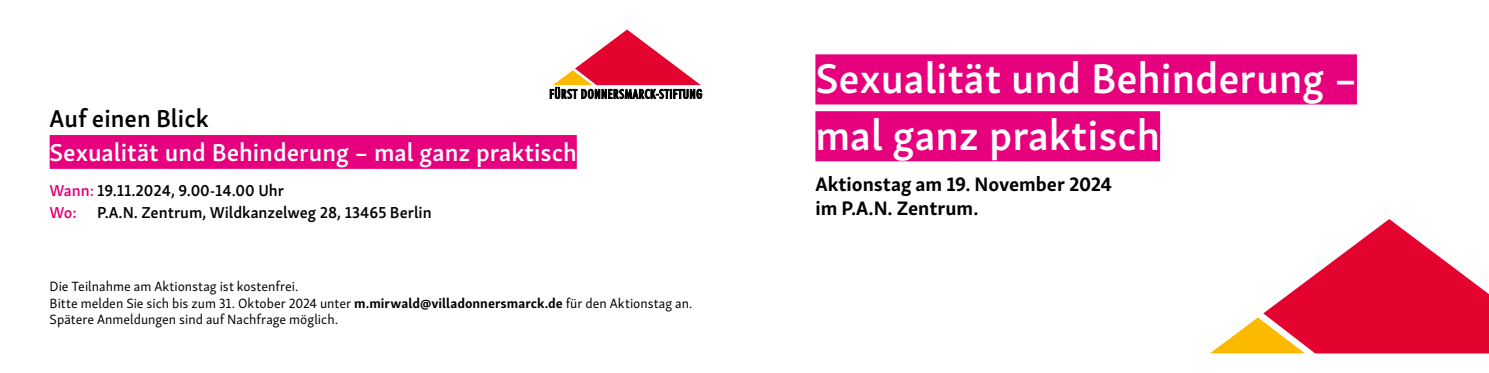
<style>
.page{position:relative;width:1489px;height:373px;background:#fff}
.page>*{position:absolute;margin:0;border:0;box-sizing:border-box;transform-origin:0 0}
.t1{font:600 42.5px/56.6px "Skolar Sans PE";color:#fff}
.t2{font:600 25px "Skolar Sans PE";color:#fff}
.t3{font:600 25px "Skolar Sans PE";color:#000}
.t4{font:700 20px/24px "Skolar Sans PE";color:#000}
.t5{font:600 16.25px/21.2px "Skolar Sans PE";color:#000}
.t6{font:13.75px/16.5px "Skolar Sans PE";color:#000}
.s1{color:#e6007d}
.s2{font-weight:700}
</style>
<div class="page">
<div style="left:50px;top:135px;width:527px;height:33px;background:#e6007d"></div>
<svg style="left:549px;top:29px;width:153px;height:70px"></svg>
<svg style="left:1210px;top:317px;width:130px;height:37px"></svg>
<svg style="left:1263px;top:219px;width:225px;height:134px;fill:#e4032e"></svg>
<div style="left:815px;top:54px;width:541px;height:50px;background:#e6007d"></div>
<div style="left:815px;top:111px;width:345px;height:50px;background:#e6007d"></div>
<h2 class="t3" style="left:50px;top:98px;width:161px">Auf einen Blick</h2>
<h2 class="t2" style="left:50px;top:132px;width:528px">Sexualität und Behinderung – mal ganz praktisch</h2>
<p class="t5" style="left:50px;top:178px;width:383px"><span class="s1">Wann:</span> 19.11.2024, 9.00-14.00 Uhr<br><span class="s1">Wo:</span> P.A.N. Zentrum, Wildkanzelweg 28, 13465 Berlin</p>
<p class="t6" style="left:50px;top:277px;width:644px">Die Teilnahme am Aktionstag ist kostenfrei.<br>Bitte melden Sie sich bis zum 31. Oktober 2024 unter <span class="s2">m.mirwald@villadonnersmarck.de</span> für den Aktionstag an.<br>Spätere Anmeldungen sind auf Nachfrage möglich.</p>
<h1 class="t1" style="left:815px;top:46px;width:543px">Sexualität und Behinderung – mal ganz praktisch</h1>
<h3 class="t4" style="left:815px;top:170px;width:298px">Aktionstag am 19. November 2024 im P.A.N. Zentrum.</h3>
</div>
